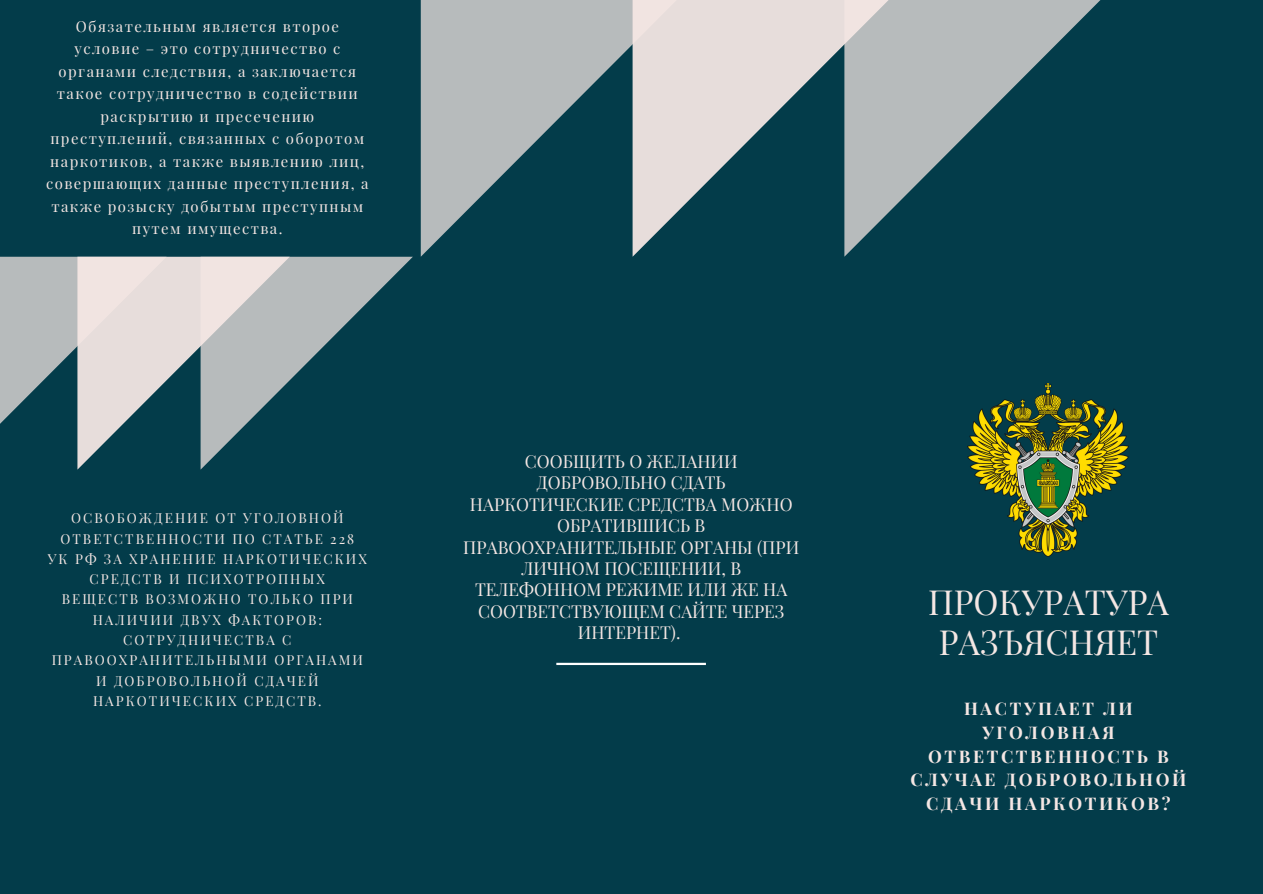
<style>
.page{position:relative;width:1263px;height:894px;background:#fff}
.page>*{position:absolute;margin:0;border:0;box-sizing:border-box;transform-origin:0 0}
.t1{font:33.9px/40.5px "Playfair Display";color:#f5e7e4;text-align:center}
.t2{font:17.4px/21.3px "Playfair Display";color:#f5e7e4;text-align:center}
.t3{font:700 17.4px/23.5px "Playfair Display";letter-spacing:.15em;color:#f5e7e4;text-align:center}
.t4{font:14.85px/22.5px "Playfair Display";letter-spacing:.095em;color:#f5e7e4;text-align:center}
.t5{font:13.5px/20.2px "Playfair Display";letter-spacing:.15em;color:#f5e7e4;text-align:center}
</style>
<div class="page">
<div style="left:0;top:0;width:1263px;height:893px;background:#033c4a"></div>
<svg style="left:929px;top:0;width:172px;height:172px"></svg>
<svg style="left:717px;top:0;width:212px;height:257px"></svg>
<svg style="left:421px;top:0;width:296px;height:257px"></svg>
<svg style="left:0;top:257px;width:413px;height:212px"></svg>
<img style="left:968px;top:383px;width:161px;height:173px">
<hr style="left:556px;top:662px;width:150px;height:2px;background:#fff">
<p class="t4" style="left:46px;top:14px;width:324px">Обязательным является второе условие – это сотрудничество с органами следствия, а заключается такое сотрудничество в содействии раскрытию и пресечению преступлений, связанных с оборотом наркотиков, а также выявлению лиц, совершающих данные преступления, а также розыску добытым преступным путем имущества.</p>
<p class="t5" style="left:48px;top:507px;width:321px">ОСВОБОЖДЕНИЕ ОТ УГОЛОВНОЙ<br>ОТВЕТСТВЕННОСТИ ПО СТАТЬЕ 228<br>УК РФ ЗА ХРАНЕНИЕ НАРКОТИЧЕСКИХ<br>СРЕДСТВ И ПСИХОТРОПНЫХ<br>ВЕЩЕСТВ ВОЗМОЖНО ТОЛЬКО ПРИ<br>НАЛИЧИИ ДВУХ ФАКТОРОВ:<br>СОТРУДНИЧЕСТВА С<br>ПРАВООХРАНИТЕЛЬНЫМИ ОРГАНАМИ<br>И ДОБРОВОЛЬНОЙ СДАЧЕЙ<br>НАРКОТИЧЕСКИХ СРЕДСТВ.</p>
<p class="t2" style="left:463px;top:450px;width:337px">СООБЩИТЬ О ЖЕЛАНИИ<br>ДОБРОВОЛЬНО СДАТЬ<br>НАРКОТИЧЕСКИЕ СРЕДСТВА МОЖНО<br>ОБРАТИВШИСЬ В<br>ПРАВООХРАНИТЕЛЬНЫЕ ОРГАНЫ (ПРИ<br>ЛИЧНОМ ПОСЕЩЕНИИ, В<br>ТЕЛЕФОННОМ РЕЖИМЕ ИЛИ ЖЕ НА<br>СООТВЕТСТВУЮЩЕМ САЙТЕ ЧЕРЕЗ<br>ИНТЕРНЕТ).</p>
<p class="t1" style="left:928px;top:580px;width:242px">ПРОКУРАТУРА<br>РАЗЪЯСНЯЕТ</p>
<p class="t3" style="left:911px;top:696px;width:277px">НАСТУПАЕТ ЛИ<br>УГОЛОВНАЯ<br>ОТВЕТСТВЕННОСТЬ В<br>СЛУЧАЕ ДОБРОВОЛЬНОЙ<br>СДАЧИ НАРКОТИКОВ?</p>
</div>
